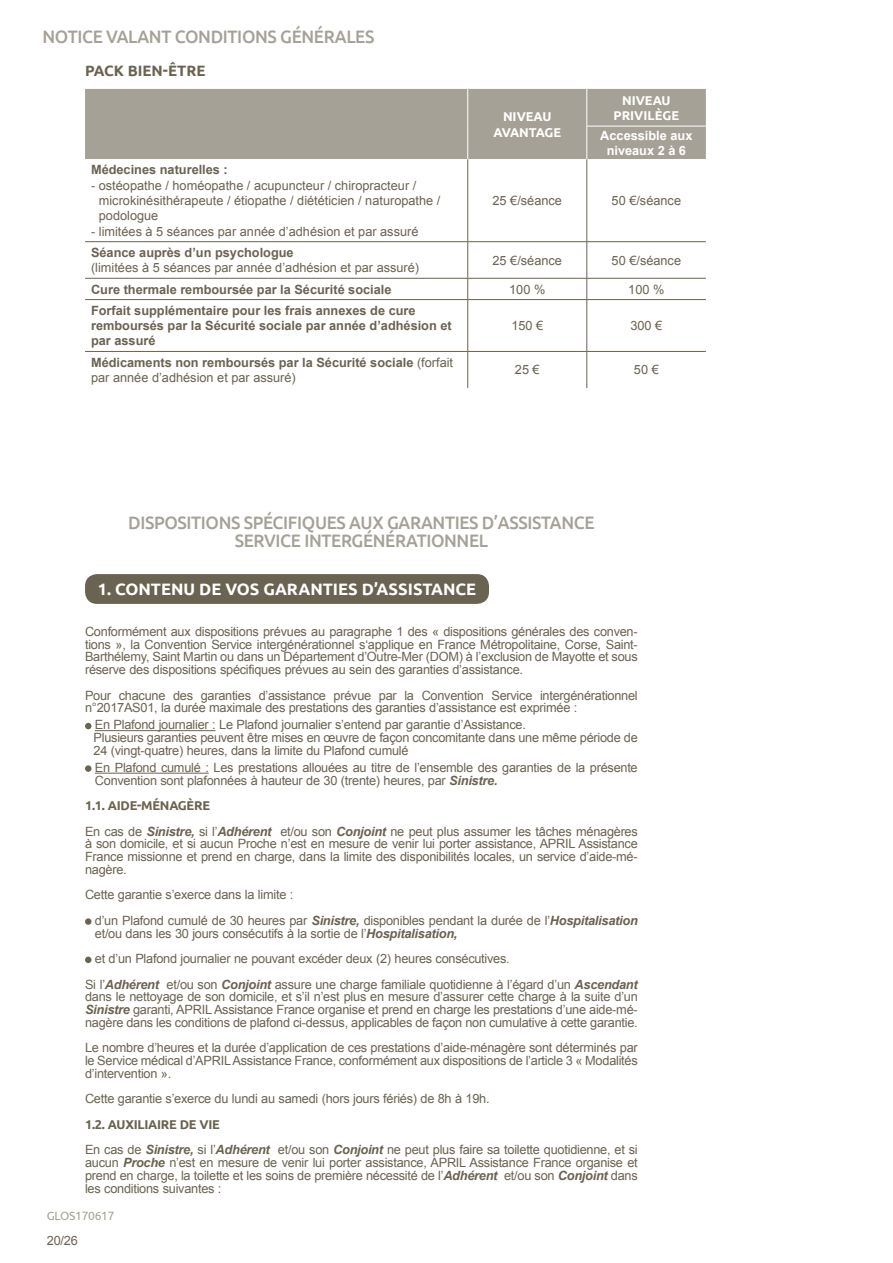
<style>
.page{position:relative;width:893px;height:1263px;background:#fff}
.page>*{position:absolute;margin:0;border:0;box-sizing:border-box;transform-origin:0 0}
.t1{font:500 18px/18px "Ubuntu";letter-spacing:-.02em;color:#a6a196;text-align:center;scale:.96 1}
.t2{font:700 16.5px "Ubuntu";color:#fff}
.t3{font:700 15px "Ubuntu";color:#6b6351}
.t4{font:12.75px/12.8px "Arial";letter-spacing:-.02em;color:#6b6351;text-align:justify}
.t5{font:700 12.75px/15.3px "Arial";color:#6b6351}
.t6{font:12.75px/15.3px "Arial";color:#6b6351}
.t7{font:700 12.75px "Ubuntu";letter-spacing:-.02em;color:#6b6351}
.t8{font:700 12.75px/15.3px "Ubuntu";color:#fff;text-align:center}
.t9{font:700 12.75px/15.3px "Arial";color:#fff;text-align:center}
.t10{font:12px "Ubuntu";letter-spacing:-.02em;color:#a6a196}
.s1{font-weight:400}
.s2{font-weight:700;font-style:italic}
</style>
<div class="page">
<hr style="left:95px;top:730px;width:121px;height:1px;background:#6b6351">
<hr style="left:95px;top:773px;width:114px;height:1px;background:#6b6351">
<div style="left:85px;top:574px;width:404px;height:30px;background:#6b6351;border-radius:12px"></div>
<svg style="left:85px;top:723px;width:6px;height:6px"></svg>
<div style="left:85px;top:765px;width:6px;height:7px;background:#6b6351;border-radius:50%"></div>
<div style="left:85px;top:918px;width:6px;height:7px;background:#6b6351;border-radius:50%"></div>
<svg style="left:85px;top:957px;width:6px;height:6px"></svg>
<div style="left:85px;top:89px;width:621px;height:70px;background:#a6a196"></div>
<svg style="left:85px;top:159px;width:621px;height:229px"></svg>
<hr style="left:467px;top:159px;width:1px;height:82px;background:#6b6351">
<hr style="left:587px;top:159px;width:1px;height:82px;background:#6b6351">
<hr style="left:85px;top:241px;width:383px;height:1px;background:#6b6351">
<hr style="left:85px;top:278px;width:383px;height:1px;background:#6b6351">
<hr style="left:467px;top:242px;width:1px;height:36px;background:#6b6351">
<svg style="left:467px;top:278px;width:1px;height:21px"></svg>
<hr style="left:468px;top:241px;width:119px;height:1px;background:#6b6351">
<hr style="left:468px;top:278px;width:119px;height:1px;background:#6b6351">
<hr style="left:587px;top:242px;width:1px;height:36px;background:#6b6351">
<svg style="left:587px;top:279px;width:1px;height:20px"></svg>
<hr style="left:587px;top:241px;width:119px;height:1px;background:#6b6351">
<hr style="left:587px;top:278px;width:119px;height:1px;background:#6b6351">
<hr style="left:85px;top:299px;width:383px;height:1px;background:#6b6351">
<hr style="left:467px;top:300px;width:1px;height:51px;background:#6b6351">
<hr style="left:468px;top:299px;width:119px;height:1px;background:#6b6351">
<hr style="left:587px;top:300px;width:1px;height:51px;background:#6b6351">
<hr style="left:587px;top:299px;width:119px;height:1px;background:#6b6351">
<hr style="left:85px;top:351px;width:383px;height:1px;background:#6b6351">
<hr style="left:467px;top:352px;width:1px;height:36px;background:#6b6351">
<hr style="left:468px;top:351px;width:119px;height:1px;background:#6b6351">
<hr style="left:587px;top:352px;width:1px;height:36px;background:#6b6351">
<hr style="left:587px;top:351px;width:119px;height:1px;background:#6b6351">
<hr style="left:467px;top:89px;width:1px;height:37px;background:#fff">
<hr style="left:467px;top:126px;width:1px;height:33px;background:#fff">
<hr style="left:587px;top:89px;width:1px;height:37px;background:#fff">
<hr style="left:587px;top:126px;width:119px;height:1px;background:#fff">
<hr style="left:587px;top:126px;width:1px;height:33px;background:#fff">
<h1 class="t1" style="left:43px;top:26px;width:347px">NOTICE VALANT CONDITIONS GÉNÉRALES</h1>
<p class="t3" style="left:85px;top:62px;width:122px">PACK BIEN-ÊTRE</p>
<p class="t5" style="left:91px;top:163px;width:138px">Médecines naturelles :</p>
<p class="t6" style="left:99px;top:178px;width:343px;text-indent:-8px">- ostéopathe / homéopathe / acupuncteur / chiropracteur / microkinésithérapeute / étiopathe / diététicien / naturopathe / podologue</p>
<p class="t6" style="left:91px;top:224px;width:329px">- limitées à 5 séances par année d’adhésion et par assuré</p>
<p class="t5" style="left:91px;top:245px;width:204px">Séance auprès d’un psychologue</p>
<p class="t6" style="left:91px;top:260px;width:330px">(limitées à 5 séances par année d’adhésion et par assuré)</p>
<p class="t8" style="left:493px;top:109px;width:69px">NIVEAU<br>AVANTAGE</p>
<p class="t8" style="left:614px;top:92px;width:67px">NIVEAU<br>PRIVILÈGE</p>
<p class="t9" style="left:600px;top:128px;width:94px">Accessible aux niveaux 2 à 6</p>
<p class="t6" style="left:493px;top:193px;width:71px">25 €/séance</p>
<p class="t6" style="left:612px;top:193px;width:71px">50 €/séance</p>
<p class="t6" style="left:493px;top:253px;width:71px">25 €/séance</p>
<p class="t6" style="left:612px;top:253px;width:71px">50 €/séance</p>
<p class="t5" style="left:91px;top:282px;width:302px">Cure thermale remboursée par la Sécurité sociale</p>
<p class="t4" style="left:509px;top:283px;width:38px">100 %</p>
<p class="t4" style="left:628px;top:283px;width:38px">100 %</p>
<p class="t5" style="left:91px;top:303px;width:362px">Forfait supplémentaire pour les frais annexes de cure remboursés par la Sécurité sociale par année d’adhésion et par assuré</p>
<p class="t4" style="left:511px;top:319px;width:33px">150 €</p>
<p class="t4" style="left:630px;top:319px;width:33px">300 €</p>
<p class="t5" style="left:91px;top:355px;width:364px">Médicaments non remboursés par la Sécurité sociale <span class="s1">(forfait par année d’adhésion et par assuré)</span></p>
<p class="t4" style="left:515px;top:364px;width:26px">25 €</p>
<p class="t4" style="left:634px;top:364px;width:26px">50 €</p>
<h1 class="t1" style="left:128px;top:512px;width:487px">DISPOSITIONS SPÉCIFIQUES AUX GARANTIES D’ASSISTANCE<br>SERVICE INTERGÉNÉRATIONNEL</h1>
<p class="t2" style="left:98px;top:579px;width:380px">1. CONTENU DE VOS GARANTIES D’ASSISTANCE</p>
<p class="t4" style="left:85px;top:625px;width:554px">Conformément aux dispositions prévues au paragraphe 1 des « dispositions générales des conven&shy;tions », la Convention Service intergénérationnel s‘applique en France Métropolitaine, Corse, Saint-Barthélemy, Saint Martin ou dans un Département d’Outre-Mer (DOM) à l’exclusion de Mayotte et sous réserve des dispositions spécifiques prévues au sein des garanties d’assistance.</p>
<p class="t4" style="left:85px;top:689px;width:554px">Pour chacune des garanties d’assistance prévue par la Convention Service intergénérationnel n°2017AS01, la durée maximale des prestations des garanties d’assistance est exprimée :</p>
<p class="t4" style="left:94px;top:718px;width:546px;text-align:left">En Plafond journalier : Le Plafond journalier s’entend par garantie d’Assistance.<br>Plusieurs garanties peuvent être mises en œuvre de façon concomitante dans une même période de<br>24 (vingt-quatre) heures, dans la limite du Plafond cumulé</p>
<p class="t4" style="left:95px;top:761px;width:544px">En Plafond cumulé : Les prestations allouées au titre de l’ensemble des garanties de la présente<br>Convention sont plafonnées à hauteur de 30 (trente) heures, par <span class="s2">Sinistre.</span></p>
<p class="t7" style="left:85px;top:798px;width:127px">1.1. AIDE-MÉNAGÈRE</p>
<p class="t4" style="left:85px;top:825px;width:554px">En cas de <span class="s2">Sinistre,</span> si l’<span class="s2">Adhérent</span> et/ou son <span class="s2">Conjoint</span> ne peut plus assumer les tâches ménagères à son domicile, et si aucun Proche n’est en mesure de venir lui porter assistance, APRIL Assistance France missionne et prend en charge, dans la limite des disponibilités locales, un service d’aide-mé&shy;nagère.</p>
<p class="t4" style="left:95px;top:882px;width:544px;line-height:25.5px;text-indent:-10px">Cette garantie s’exerce dans la limite :<br>d’un Plafond cumulé de 30 heures par <span class="s2">Sinistre,</span> disponibles pendant la durée de l’<span class="s2">Hospitalisation</span></p>
<p class="t4" style="left:95px;top:927px;width:364px">et/ou dans les 30 jours consécutifs à la sortie de l’<span class="s2">Hospitalisation,</span></p>
<p class="t4" style="left:95px;top:952px;width:416px">et d’un Plafond journalier ne pouvant excéder deux (2) heures consécutives.</p>
<p class="t4" style="left:85px;top:978px;width:554px">Si l’<span class="s2">Adhérent</span> et/ou son <span class="s2">Conjoint</span> assure une charge familiale quotidienne à l’égard d’un <span class="s2">Ascendant</span></p>
<p class="t4" style="left:85px;top:990px;width:554px">dans le nettoyage de son domicile, et s’il n’est plus en mesure d’assurer cette charge à la suite d’un <span class="s2">Sinistre</span> garanti, APRIL Assistance France organise et prend en charge les prestations d’une aide-mé&shy;nagère dans les conditions de plafond ci-dessus, applicables de façon non cumulative à cette garantie.</p>
<p class="t4" style="left:85px;top:1041px;width:554px">Le nombre d’heures et la durée d’application de ces prestations d’aide-ménagère sont déterminés par le Service médical d’APRIL Assistance France, conformément aux dispositions de l’article 3 « Modalités d’intervention ».</p>
<p class="t4" style="left:85px;top:1092px;width:406px">Cette garantie s’exerce du lundi au samedi (hors jours fériés) de 8h à 19h.</p>
<p class="t7" style="left:85px;top:1116px;width:136px">1.2. AUXILIAIRE DE VIE</p>
<p class="t4" style="left:85px;top:1143px;width:554px">En cas de <span class="s2">Sinistre,</span> si l’<span class="s2">Adhérent</span> et/ou son <span class="s2">Conjoint</span> ne peut plus faire sa toilette quotidienne, et si aucun <span class="s2">Proche</span> n’est en mesure de venir lui porter assistance, APRIL Assistance France organise et prend en charge, la toilette et les soins de première nécessité de l’<span class="s2">Adhérent</span> et/ou son <span class="s2">Conjoint</span> dans les conditions suivantes :</p>
<p class="t10" style="left:47px;top:1209px;width:69px">GLOS170617</p>
<p class="t4" style="left:47px;top:1234px;width:33px">20/26</p>
</div>
